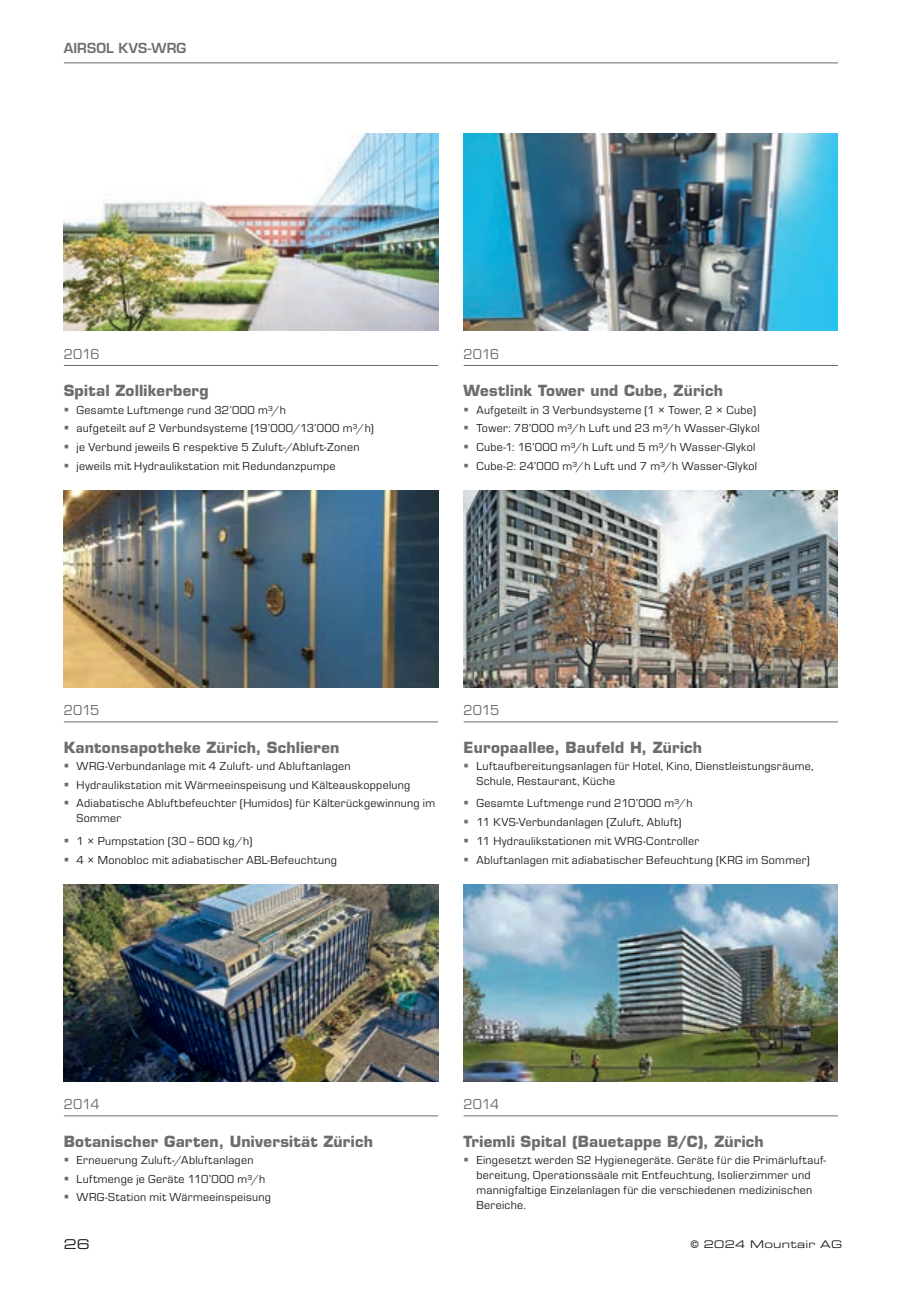
<style>
.page{position:relative;width:906px;height:1289px;background:#fff}
.page>*{position:absolute;margin:0;border:0;box-sizing:border-box;transform-origin:0 0}
.Referenzen_-_Titel{font:700 15px "Eurostile LT Std";letter-spacing:.015em;color:#6c6d70}
.Referenzen_-_Jahr{font:15px "Eurostile";letter-spacing:-.01em;color:#6c6d70}
.t1{font:600 13.5px "Eurostile LT Std";letter-spacing:.015em;color:#6c6d70}
.t2{font:13.5px "Eurostile LT Std Ex 2";color:#231f20}
.t3{font:12px/15px "Eurostile";letter-spacing:.025em;color:#231f20}
.t4{font:10.5px "Eurostile LT Std Ex 2";letter-spacing:.02em;color:#231f20}
</style>
<div class="page">
<hr style="left:64px;top:63px;width:774px;height:1px;background:#6c6d70">
<hr style="left:463px;top:365px;width:375px;height:1px;background:#6c6d70">
<hr style="left:64px;top:721px;width:374px;height:1px;background:#6c6d70">
<hr style="left:64px;top:365px;width:374px;height:1px;background:#6c6d70">
<img style="left:463px;top:134px;width:375px;height:197px">
<img style="left:64px;top:134px;width:374px;height:197px">
<img style="left:64px;top:490px;width:374px;height:197px">
<hr style="left:64px;top:1115px;width:374px;height:1px;background:#6c6d70">
<img style="left:463px;top:490px;width:375px;height:197px">
<img style="left:64px;top:884px;width:374px;height:197px">
<hr style="left:463px;top:721px;width:375px;height:1px;background:#6c6d70">
<img style="left:463px;top:884px;width:375px;height:197px">
<hr style="left:463px;top:1115px;width:375px;height:1px;background:#6c6d70">
<p class="t1" style="left:64px;top:39px;width:124px">AIRSOL KVS-WRG</p>
<p class="Referenzen_-_Jahr" style="left:64px;top:343px;width:37px">2016</p>
<p class="Referenzen_-_Titel" style="left:64px;top:381px;width:146px">Spital Zollikerberg</p>
<p class="t3" style="left:77px;top:401px;width:211px">Gesamte Luftmenge rund 32’000 m³/h</p>
<p class="t3" style="left:77px;top:420px;width:299px">aufgeteilt auf 2 Verbundsysteme (19’000/13’000 m³/h)</p>
<p class="t3" style="left:77px;top:439px;width:284px">je Verbund jeweils 6 respektive 5 Zuluft-/Abluft-Zonen</p>
<p class="t3" style="left:77px;top:458px;width:260px">jeweils mit Hydraulikstation mit Redundanzpumpe</p>
<p class="Referenzen_-_Jahr" style="left:463px;top:343px;width:37px">2016</p>
<p class="Referenzen_-_Titel" style="left:463px;top:381px;width:261px">Westlink Tower und Cube, Zürich</p>
<p class="t3" style="left:476px;top:401px;width:281px">Aufgeteilt in 3 Verbundsysteme (1 × Tower, 2 × Cube)</p>
<p class="t3" style="left:476px;top:420px;width:285px">Tower: 78’000 m³/h Luft und 23 m³/h Wasser-Glykol</p>
<p class="t3" style="left:476px;top:439px;width:280px">Cube-1: 16’000 m³/h Luft und 5 m³/h Wasser-Glykol</p>
<p class="t3" style="left:476px;top:458px;width:282px">Cube-2: 24’000 m³/h Luft und 7 m³/h Wasser-Glykol</p>
<p class="Referenzen_-_Jahr" style="left:64px;top:700px;width:37px">2015</p>
<p class="Referenzen_-_Titel" style="left:64px;top:738px;width:277px">Kantonsapotheke Zürich, Schlieren</p>
<p class="t3" style="left:77px;top:758px;width:276px">WRG-Verbundanlage mit 4 Zuluft- und Abluftanlagen</p>
<p class="t3" style="left:77px;top:776px;width:335px">Hydraulikstation mit Wärmeeinspeisung und Kälteauskoppelung</p>
<p class="t3" style="left:77px;top:795px;width:360px">Adiabatische Abluftbefeuchter (Humidos) für Kälterückgewinnung im<br>Sommer</p>
<p class="t3" style="left:77px;top:833px;width:177px">1 × Pumpstation (30–600 kg/h)</p>
<p class="t3" style="left:77px;top:851px;width:262px">4 × Monobloc mit adiabatischer ABL-Befeuchtung</p>
<p class="Referenzen_-_Jahr" style="left:463px;top:700px;width:37px">2015</p>
<p class="Referenzen_-_Titel" style="left:463px;top:738px;width:240px">Europaallee, Baufeld H, Zürich</p>
<p class="t3" style="left:476px;top:758px;width:338px">Luftaufbereitungsanlagen für Hotel, Kino, Dienstleistungsräume,<br>Schule, Restaurant, Küche</p>
<p class="t3" style="left:476px;top:795px;width:218px">Gesamte Luftmenge rund 210’000 m³/h</p>
<p class="t3" style="left:476px;top:814px;width:206px">11 KVS-Verbundanlagen (Zuluft, Abluft)</p>
<p class="t3" style="left:476px;top:833px;width:224px">11 Hydraulikstationen mit WRG-Controller</p>
<p class="t3" style="left:476px;top:851px;width:335px">Abluftanlagen mit adiabatischer Befeuchtung (KRG im Sommer)</p>
<p class="Referenzen_-_Jahr" style="left:64px;top:1093px;width:37px">2014</p>
<p class="Referenzen_-_Titel" style="left:64px;top:1131px;width:311px">Botanischer Garten, Universität Zürich</p>
<p class="t3" style="left:77px;top:1151px;width:178px">Erneuerung Zuluft-/Abluftanlagen</p>
<p class="t3" style="left:77px;top:1170px;width:190px">Luftmenge je Geräte 110’000 m³/h</p>
<p class="t3" style="left:77px;top:1189px;width:196px">WRG-Station mit Wärmeeinspeisung</p>
<p class="Referenzen_-_Jahr" style="left:463px;top:1093px;width:37px">2014</p>
<p class="Referenzen_-_Titel" style="left:463px;top:1131px;width:302px">Triemli Spital (Bauetappe B/C), Zürich</p>
<p class="t3" style="left:476px;top:1151px;width:351px">Eingesetzt werden S2 Hygienegeräte. Geräte für die Primärluftauf&shy;bereitung, Operationssäale mit Entfeuchtung, Isolierzimmer und mannigfaltige Einzelanlagen für die verschiedenen medizinischen Bereiche.</p>
<p class="t2" style="left:64px;top:1234px;width:28px">26</p>
<p class="t4" style="left:690px;top:1236px;width:153px">© 2024 Mountair AG</p>
</div>
